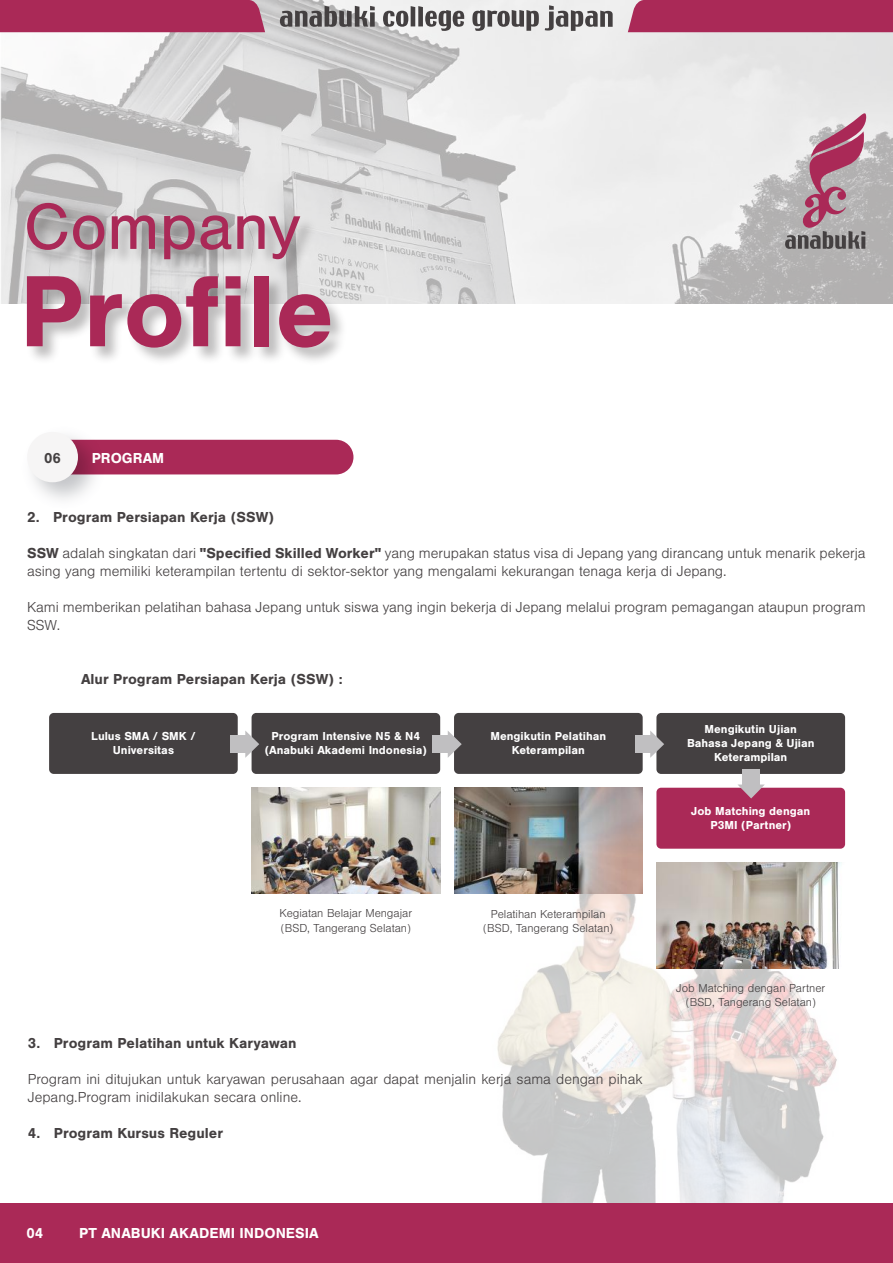
<style>
.page{position:relative;width:893px;height:1263px;background:#fff}
.page>*{position:absolute;margin:0;border:0;box-sizing:border-box;transform-origin:0 0}
.t1{font:700 105px "Nimbus San";color:#aa2957}
.t2{font:67.5px "Nimbus San";color:#aa2957}
.t3{font:300 15px/18px "Nimbus San";color:#444041}
.t4{font:700 15px "Nimbus San";color:#444041}
.t5{font:700 15px "Nimbus San";color:#fff}
.t6{font:700 12px/14.4px "Nimbus San";color:#fff;text-align:center}
.t7{font:300 12px/14.4px "Nimbus San";color:#444041;text-align:center}
.s1{font-weight:700}
</style>
<div class="page">
<img style="left:440px;top:838px;width:406px;height:365px">
<div style="left:656px;top:788px;width:189px;height:61px;background:#aa2957;border-radius:5px"></div>
<div style="left:35px;top:440px;width:318px;height:34px;background:#aa2957;border-radius:17px"></div>
<img style="left:32px;top:436px;width:79px;height:64px">
<div style="left:27px;top:432px;width:51px;height:50px;background:#f6f5f5;border-radius:25px"></div>
<div style="left:0;top:1203px;width:893px;height:60px;background:#aa2957"></div>
<div style="left:656px;top:713px;width:189px;height:61px;background:#444041;border-radius:5px"></div>
<div style="left:454px;top:713px;width:189px;height:61px;background:#444041;border-radius:5px"></div>
<div style="left:252px;top:713px;width:188px;height:61px;background:#444041;border-radius:5px"></div>
<div style="left:49px;top:713px;width:189px;height:61px;background:#444041;border-radius:5px"></div>
<svg style="left:245px;top:730px;width:14px;height:28px"></svg>
<div style="left:230px;top:736px;width:17px;height:17px;background:#c0bfc1"></div>
<svg style="left:448px;top:731px;width:14px;height:27px"></svg>
<div style="left:432px;top:736px;width:18px;height:17px;background:#c0bfc1"></div>
<svg style="left:650px;top:730px;width:14px;height:28px"></svg>
<div style="left:635px;top:736px;width:17px;height:17px;background:#c0bfc1"></div>
<svg style="left:737px;top:784px;width:28px;height:14px"></svg>
<div style="left:743px;top:769px;width:17px;height:17px;background:#c0bfc1"></div>
<img style="left:252px;top:788px;width:188px;height:106px">
<img style="left:454px;top:788px;width:189px;height:106px">
<img style="left:656px;top:862px;width:189px;height:106px">
<img style="left:0;top:0;width:893px;height:303px">
<div style="left:628px;top:0;width:265px;height:32px;background:#aa2957"></div>
<div style="left:0;top:0;width:265px;height:32px;background:#aa2957"></div>
<svg style="left:383px;top:6px;width:81px;height:25px"></svg>
<svg style="left:472px;top:10px;width:67px;height:21px"></svg>
<svg style="left:280px;top:6px;width:95px;height:21px;background:#888586"></svg>
<svg style="left:545px;top:5px;width:68px;height:26px"></svg>
<svg style="left:785px;top:112px;width:82px;height:137px;background:#b798a3"></svg>
<img style="left:19px;top:188px;width:303px;height:66px">
<img style="left:15px;top:254px;width:341px;height:107px">
<h2 class="t2" style="left:24px;top:189px;width:278px">Company</h2>
<h1 class="t1" style="left:19px;top:252px;width:316px">Profile</h1>
<p class="t4" style="left:44px;top:450px;width:18px">06</p>
<p class="t5" style="left:92px;top:450px;width:74px">PROGRAM</p>
<p class="t4" style="left:27px;top:508px;width:249px">2. Program Persiapan Kerja (SSW)</p>
<p class="t3" style="left:27px;top:544px;width:840px"><span class="s1">SSW</span> adalah singkatan dari <span class="s1">"Specified Skilled Worker"</span> yang merupakan status visa di Jepang yang dirancang untuk menarik pekerja asing yang memiliki keterampilan tertentu di sektor-sektor yang mengalami kekurangan tenaga kerja di Jepang.</p>
<p class="t3" style="left:27px;top:598px;width:840px">Kami memberikan pelatihan bahasa Jepang untuk siswa yang ingin bekerja di Jepang melalui program pemagangan ataupun program<br>SSW.</p>
<p class="t4" style="left:81px;top:670px;width:263px">Alur Program Persiapan Kerja (SSW) :</p>
<p class="t6" style="left:91px;top:729px;width:106px">Lulus SMA / SMK /<br>Universitas</p>
<p class="t6" style="left:687px;top:721px;width:129px">Mengikutin Ujian<br>Bahasa Jepang &amp; Ujian<br>Keterampilan</p>
<p class="t6" style="left:265px;top:729px;width:164px">Program Intensive N5 &amp; N4 (Anabuki Akademi Indonesia)</p>
<p class="t6" style="left:490px;top:729px;width:117px">Mengikutin Pelatihan<br>Keterampilan</p>
<p class="t7" style="left:280px;top:906px;width:134px;text-align:left">Kegiatan Belajar Mengajar (BSD, Tangerang Selatan)</p>
<p class="t7" style="left:483px;top:907px;width:132px">Pelatihan Keterampilan (BSD, Tangerang Selatan)</p>
<p class="t4" style="left:28px;top:1034px;width:270px">3. Program Pelatihan untuk Karyawan</p>
<p class="t3" style="left:28px;top:1070px;width:616px">Program ini ditujukan untuk karyawan perusahaan agar dapat menjalin kerja sama dengan pihak<br>Jepang.Program inidilakukan secara online.</p>
<p class="t4" style="left:28px;top:1124px;width:197px">4. Program Kursus Reguler</p>
<p class="t6" style="left:691px;top:803px;width:121px">Job Matching dengan<br>P3MI (Partner)</p>
<p class="t7" style="left:676px;top:981px;width:150px">Job Matching dengan Partner (BSD, Tangerang Selatan)</p>
<p class="t5" style="left:27px;top:1224px;width:18px">04</p>
<p class="t5" style="left:79px;top:1224px;width:241px">PT ANABUKI AKADEMI INDONESIA</p>
</div>
